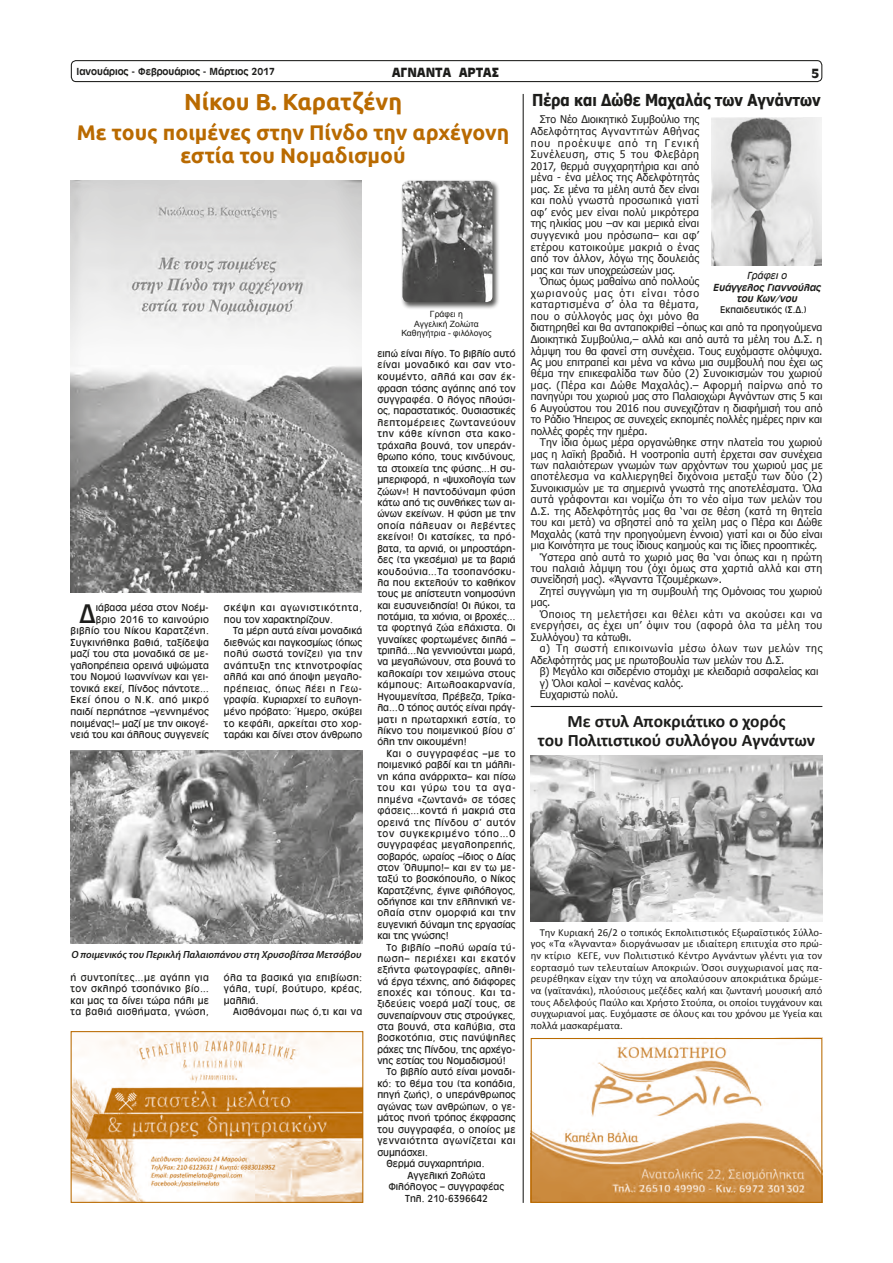
<style>
.page{position:relative;width:893px;height:1263px;background:#fff}
.page>*{position:absolute;margin:0;border:0;box-sizing:border-box;transform-origin:0 0}
.A-AntiqueOlive{font:27.75px "UB Antique Olive";color:#1d1d1b}
.A-AntiqueOlive_Titlo{font:700 23.4px "Ubuntu";color:#b96a00}
.A-AntiqueOlive_Titlo-2{font:700 21.15px/23.4px "Ubuntu";color:#b96a00;text-align:center}
.A-AntiqueOlive_Titlo-3{font:700 17.55px/19.2px "Calibri";color:#1d1d1b;text-align:center}
.A-AntiqueOlive_Titlo-4{font:700 16.5px "Tahoma";color:#1d1d1b;scale:.9 1}
.UB_-_Optima{font:13.8px "UB Antique Olive Black Normal";color:#1d1d1b}
.A-AntiqueOlive-2{font:10.65px/11.7px "Calibri";color:#1d1d1b;text-align:justify}
.A-AntiqueOlive-3{font:italic 10.65px/11.7px "UB Antique Olive Bold";color:#1d1d1b;text-align:center}
.t1{font:10.65px "UB Antique Olive Bold";color:#1d1d1b}
.A-AntiqueOlive-4{font:10.5px/11.4px "UB Antique Olive";letter-spacing:.005em;color:#1d1d1b;text-align:justify}
.A-AntiqueOlive-5{font:10.5px/11.6px "Tahoma";color:#1d1d1b;text-align:justify}
.A-AntiqueOlive-6{font:10.5px/11.6px "UB Antique Olive";letter-spacing:.06em;color:#1d1d1b}
.A-AntiqueOlive-7{font:10.5px "UB Antique Olive";letter-spacing:.025em;color:#1d1d1b}
.Lezantes{font:italic 600 10.35px "Myriad Pro";color:#1d1d1b}
.A-AntiqueOlive-8{font:10.05px "UB Antique Olive";color:#1d1d1b}
.Arial{font:8.55px/9.4px "Arial";color:#1d1d1b;text-align:center}
.s1{font-family:"UB Antique Olive Italic";font-style:normal}
</style>
<div class="page">
<div style="left:71px;top:60px;width:751px;height:22px;border:1px solid #1d1d1b;border-radius:5px"></div>
<img style="left:71px;top:181px;width:291px;height:411px">
<img style="left:71px;top:751px;width:291px;height:192px">
<div style="left:401px;top:179px;width:99px;height:130px;background:#1d1d1b;opacity:.75"></div>
<img style="left:402px;top:181px;width:90px;height:121px">
<img style="left:533px;top:1042px;width:287px;height:159px">
<div style="left:531px;top:1038px;width:291px;height:165px;border:1px solid #b96a00"></div>
<img style="left:531px;top:755px;width:291px;height:166px">
<hr style="left:523px;top:94px;width:1px;height:1109px;background:#1d1d1b">
<img style="left:711px;top:118px;width:110px;height:148px">
<hr style="left:531px;top:706px;width:291px;height:1px;background:#1d1d1b">
<img style="left:73px;top:1033px;width:288px;height:168px">
<div style="left:71px;top:1031px;width:292px;height:172px;border:1px solid #b96a00"></div>
<p class="t1" style="left:77px;top:66px;width:200px">Ιανουάριος - Φεβρουάριος - Μάρτιος 2017</p>
<h3 class="UB_-_Optima" style="left:392px;top:65px;width:108px">ΑΓΝΑΝΤΑ ΑΡΤΑΣ</h3>
<p class="UB_-_Optima" style="left:812px;top:66px;width:9px">5</p>
<p class="A-AntiqueOlive_Titlo" style="left:184px;top:88px;width:219px">Νίκου Β. Καρατζένη</p>
<p class="A-AntiqueOlive_Titlo-2" style="left:77px;top:120px;width:434px">Με τους ποιμένες στην Πίνδο την αρχέγονη εστία του Νομαδισμού</p>
<p class="A-AntiqueOlive_Titlo-4" style="left:532px;top:88px;width:322px">Πέρα και Δώθε Μαχαλάς των Αγνάντων</p>
<p class="A-AntiqueOlive-5" style="left:531px;top:113px;width:170px;text-indent:9px">Στο Νέο Διοικητικό Συμβούλιο της Αδελφότητας Αγναντιτών Αθήνας που προέκυψε από τη Γενική Συνέλευση, στις 5 του Φλεβάρη 2017, θερμά συγχαρητήρια και από μένα - ένα μέλος της Αδελφότητάς μας. Σε μένα τα μέλη αυτά δεν είναι και πολύ γνωστά προσωπικά γιατί αφ’ ενός μεν είναι πολύ μικρότερα της ηλικίας μου –αν και μερικά είναι συγγενικά μου πρόσωπα– και αφ’ ετέρου κατοικούμε μακριά ο ένας από τον άλλον, λόγω της δουλειάς μας και των υποχρεώσεών μας.</p>
<p class="A-AntiqueOlive-5" style="left:531px;top:275px;width:293px;text-align:left;text-indent:9px">Όπως όμως μαθαίνω από πολλούς<br>χωριανούς μας ότι είναι τόσο<br>καταρτισμένα σ’ όλα τα θέματα,<br>που ο σύλλογός μας όχι μόνο θα<br>διατηρηθεί και θα ανταποκριθεί –όπως και από τα προηγούμενα Διοικητικά Συμβούλια,– αλλά και από αυτά τα μέλη του Δ.Σ. η λάμψη του θα φανεί στη συνέχεια. Τους ευχόμαστε ολόψυχα.<br>Ας μου επιτραπεί και μένα να κάνω μια συμβουλή που έχει ως θέμα την επικεφαλίδα των δύο (2) Συνοικισμών του χωριού μας. (Πέρα και Δώθε Μαχαλάς).– Αφορμή παίρνω από το πανηγύρι του χωριού μας στο Παλαιοχώρι Αγνάντων στις 5 και 6 Αυγούστου του 2016 που συνεχιζόταν η διαφήμισή του από το Ράδιο Ήπειρος σε συνεχείς εκπομπές πολλές ημέρες πριν και πολλές φορές την ημέρα.</p>
<p class="A-AntiqueOlive-5" style="left:531px;top:436px;width:293px;text-indent:9px">Την ίδια όμως μέρα οργανώθηκε στην πλατεία του χωριού μας η λαϊκή βραδιά. Η νοοτροπία αυτή έρχεται σαν συνέχεια των παλαιότερων γνωμών των αρχόντων του χωριού μας με αποτέλεσμα να καλλιεργηθεί διχόνοια μεταξύ των δύο (2)<br>Συνοικισμών με τα σημερινά γνωστά της αποτελέσματα. Όλα αυτά γράφονται και νομίζω ότι το νέο αίμα των μελών του Δ.Σ. της Αδελφότητάς μας θα ‘ναι σε θέση (κατά τη θητεία του και μετά) να σβηστεί από τα χείλη μας ο Πέρα και Δώθε Μαχαλάς (κατά την προηγούμενη έννοια) γιατί και οι δύο είναι μια Κοινότητα με τους ίδιους καημούς και τις ίδιες προοπτικές.</p>
<p class="A-AntiqueOlive-5" style="left:531px;top:551px;width:293px;text-indent:9px">Ύστερα από αυτά το χωριό μας θα ‘ναι όπως και η πρώτη του παλαιά λάμψη του (όχι όμως στα χαρτιά αλλά και στη συνείδησή μας). «Άγναντα Τζουμέρκων».</p>
<p class="A-AntiqueOlive-5" style="left:531px;top:585px;width:293px;text-indent:9px">Ζητεί συγγνώμη για τη συμβουλή της Ομόνοιας του χωριού μας.</p>
<p class="A-AntiqueOlive-5" style="left:531px;top:608px;width:293px;text-indent:9px">Όποιος τη μελετήσει και θέλει κάτι να ακούσει και να ενεργήσει, ας έχει υπ’ όψιν του (αφορά όλα τα μέλη του Συλλόγου) τα κάτωθι.</p>
<p class="A-AntiqueOlive-5" style="left:531px;top:642px;width:293px;text-indent:9px">α) Τη σωστή επικοινωνία μέσω όλων των μελών της<br>Αδελφότητάς μας με πρωτοβουλία των μελών του Δ.Σ.</p>
<p class="A-AntiqueOlive-5" style="left:540px;top:665px;width:280px">β) Μεγάλο και σιδερένιο στομάχι με κλειδαριά ασφαλείας και</p>
<p class="A-AntiqueOlive-5" style="left:540px;top:676px;width:145px">γ) Όλοι καλοί – κανένας καλός.</p>
<p class="A-AntiqueOlive-5" style="left:540px;top:688px;width:80px">Ευχαριστώ πολύ.</p>
<p class="A-AntiqueOlive-3" style="left:713px;top:270px;width:109px"><span class="s1">Γράφει ο<br></span>Ευάγγελος Γιαννούλας</p>
<p class="A-AntiqueOlive-3" style="left:736px;top:293px;width:62px">του Κων/νου</p>
<p class="A-AntiqueOlive-8" style="left:720px;top:305px;width:89px">Εκπαιδευτικός (Σ.Δ.)</p>
<p class="Arial" style="left:414px;top:310px;width:66px">Γράφει η<br>Αγγελική Ζολώτα</p>
<p class="Arial" style="left:401px;top:329px;width:92px">Καθηγήτρια - φιλόλογος</p>
<p class="A-AntiqueOlive-4" style="left:377px;top:348px;width:140px">ειπώ είναι λίγο. Το βιβλίο αυτό είναι μοναδικό και σαν ντο&shy;κουμέντο, αλλά και σαν έκ&shy;φραση τόσης αγάπης από τον συγγραφέα. Ο λόγος πλούσι&shy;ος, παραστατικός. Ουσιαστικές λεπτομέρειες ζωντανεύουν την κάθε κίνηση στα κακο&shy;τράχαλα βουνά, τον υπεράν&shy;θρωπο κόπο, τους κινδύνους, τα στοιχεία της φύσης…Η συ&shy;μπεριφορά, η «ψυχολογία των ζώων»! Η παντοδύναμη φύση κάτω από τις συνθήκες των αι&shy;ώνων εκείνων. Η φύση με την οποία πάλευαν οι λεβέντες εκείνοι! Οι κατσίκες, τα πρό&shy;βατα, τα αρνιά, οι μπροστάρη&shy;δες (τα γκεσέμια) με τα βαριά κουδούνια…Τα τσοπανόσκυ&shy;λα που εκτελούν το καθήκον τους με απίστευτη νοημοσύνη και ευσυνειδησία! Οι λύκοι, τα ποτάμια, τα χιόνια, οι βροχές… τα φορτηγά ζώα ελάχιστα. Οι γυναίκες φορτωμένες διπλά – τριπλά…Να γεννιούνται μωρά, να μεγαλώνουν, στα βουνά το καλοκαίρι τον χειμώνα στους κάμπους: Αιτωλοακαρνανία, Ηγουμενίτσα, Πρέβεζα, Τρίκα&shy;λα…Ο τόπος αυτός είναι πράγ&shy;ματι η πρωταρχική εστία, το λίκνο του ποιμενικού βίου σ’ όλη την οικουμένη!</p>
<p class="A-AntiqueOlive-4" style="left:377px;top:748px;width:140px;text-indent:9px">Και ο συγγραφέας –με το ποιμενικό ραβδί και τη μάλλι&shy;νη κάπα ανάρριχτα– και πίσω του και γύρω του τα αγα&shy;πημένα «ζωντανά» σε τόσες φάσεις…κοντά ή μακριά στα ορεινά της Πίνδου σ’ αυτόν τον συγκεκριμένο τόπο…Ο συγγραφέας μεγαλοπρεπής, σοβαρός, ωραίος –ίδιος ο Δίας στον Όλυμπο!– και εν τω με&shy;ταξύ το βοσκόπουλο, ο Νίκος Καρατζένης, έγινε φιλόλογος, οδήγησε και την ελληνική νε&shy;ολαία στην ομορφιά και την ευγενική δύναμη της εργασίας και της γνώσης!</p>
<p class="A-AntiqueOlive-4" style="left:377px;top:941px;width:140px;text-indent:9px">Το βιβλίο –πολύ ωραία τύ&shy;πωση– περιέχει και εκατόν εξήντα φωτογραφίες, αληθι&shy;νά έργα τέχνης, από διάφορες εποχές και τόπους. Και τα&shy;ξιδεύεις νοερά μαζί τους, σε συνεπαίρνουν στις στρούγκες, στα βουνά, στα καλύβια, στα βοσκοτόπια, στις πανύψηλες ράχες της Πίνδου, της αρχέγο&shy;νης εστίας του Νομαδισμού!</p>
<p class="A-AntiqueOlive-4" style="left:377px;top:1066px;width:140px;text-indent:9px">Το βιβλίο αυτό είναι μοναδι&shy;κό: το θέμα του (τα κοπάδια, πηγή ζωής), ο υπεράνθρωπος αγώνας των ανθρώπων, ο γε&shy;μάτος πνοή τρόπος έκφρασης του συγγραφέα, ο οποίος με γενναιότητα αγωνίζεται και συμπάσχει.</p>
<p class="A-AntiqueOlive-4" style="left:386px;top:1158px;width:100px">Θερμά συγχαρητήρια.</p>
<p class="A-AntiqueOlive-4" style="left:407px;top:1170px;width:80px">Αγγελική Ζολώτα</p>
<p class="A-AntiqueOlive-4" style="left:389px;top:1181px;width:117px">Φιλόλογος – συγγραφέας</p>
<p class="A-AntiqueOlive-4" style="left:405px;top:1193px;width:84px">Τηλ. 210-6396642</p>
<p class="A-AntiqueOlive-4" style="left:71px;top:602px;width:140px;text-align:right">ιάβασα μέσα στον Νοέμ-<br>βριο 2016 το καινούριο βιβλίο του Νίκου Καρατζένη.<br>Συγκινήθηκα βαθιά, ταξίδεψα μαζί του στα μοναδικά σε με&shy;γαλοπρέπεια ορεινά υψώματα του Νομού Ιωαννίνων και γει&shy;τονικά εκεί, Πίνδος πάντοτε…<br>Εκεί όπου ο Ν.Κ. από μικρό παιδί περπάτησε –γεννημένος ποιμένας!– μαζί με την οικογέ&shy;νειά του και άλλους συγγενείς</p>
<p class="A-AntiqueOlive-6" style="left:224px;top:602px;width:140px">σκέψη και αγωνιστικότητα, που τον χαρακτηρίζουν.</p>
<p class="A-AntiqueOlive-4" style="left:224px;top:625px;width:140px;text-indent:9px">Τα μέρη αυτά είναι μοναδικά διεθνώς και παγκοσμίως (όπως πολύ σωστά τονίζει) για την ανάπτυξη της κτηνοτροφίας αλλά και από άποψη μεγαλο&shy;πρέπειας, όπως λέει η Γεω&shy;γραφία. Κυριαρχεί το ευλογη&shy;μένο πρόβατο: Ήμερο, σκύβει το κεφάλι, αρκείται στο χορ&shy;ταράκι και δίνει στον άνθρωπο</p>
<p class="A-AntiqueOlive" style="left:80px;top:599px;width:18px">Δ</p>
<p class="A-AntiqueOlive_Titlo-3" style="left:538px;top:711px;width:279px">Με στυλ Αποκριάτικο ο χορός<br>του Πολιτιστικού συλλόγου Αγνάντων</p>
<p class="A-AntiqueOlive-2" style="left:531px;top:926px;width:293px;text-indent:9px">Την Κυριακή 26/2 ο τοπικός Εκπολιτιστικός Εξωραϊστικός Σύλλο&shy;γος «Τα «Άγναντα» διοργάνωσαν με ιδιαίτερη επιτυχία στο πρώ&shy;ην κτίριο ΚΕΓΕ, νυν Πολιτιστικό Κέντρο Αγνάντων γλέντι για τον εορτασμό των τελευταίων Αποκριών. Όσοι συγχωριανοί μας πα&shy;ρευρέθηκαν είχαν την τύχη να απολαύσουν αποκριάτικα δρώμε&shy;να (γαϊτανάκι), πλούσιους μεζέδες καλή και ζωντανή μουσική από τους Αδελφούς Παύλο και Χρήστο Στούπα, οι οποίοι τυγχάνουν και συγχωριανοί μας. Ευχόμαστε σε όλους και του χρόνου με Υγεία και πολλά μασκαρέματα.</p>
<p class="Lezantes" style="left:71px;top:948px;width:292px">Ο ποιμενικός του Περικλή Παλαιοπάνου στη Χρυσοβίτσα Μετσόβου</p>
<p class="A-AntiqueOlive-4" style="left:71px;top:972px;width:140px">ή συντοπίτες…με αγάπη για τον σκληρό τσοπάνικο βίο… και μας τα δίνει τώρα πάλι με τα βαθιά αισθήματα, γνώση,</p>
<p class="A-AntiqueOlive-4" style="left:224px;top:972px;width:140px">όλα τα βασικά για επιβίωση: γάλα, τυρί, βούτυρο, κρέας, μαλλιά.</p>
<p class="A-AntiqueOlive-7" style="left:233px;top:1006px;width:131px">Αισθάνομαι πως ό,τι και να</p>
</div>
